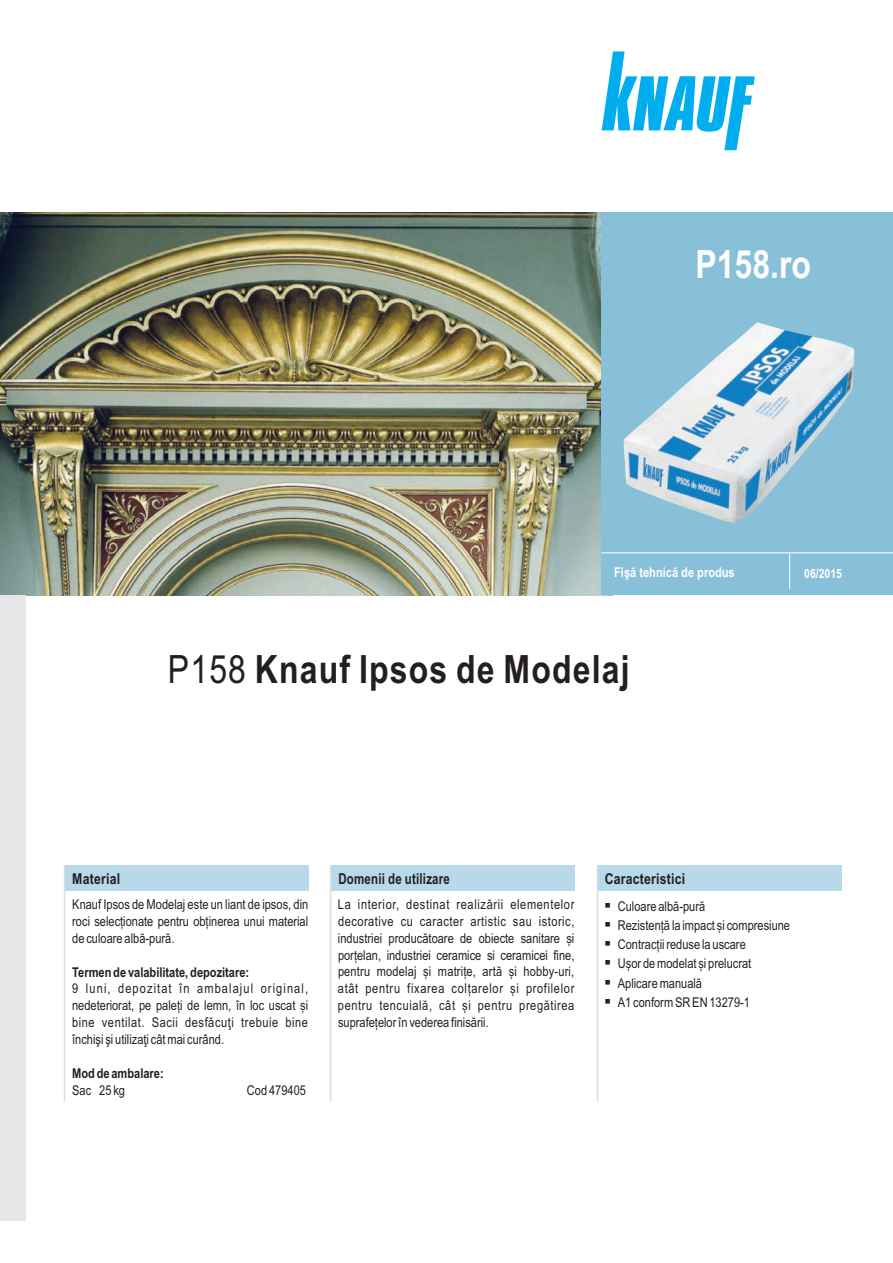
<style>
.page{position:relative;width:893px;height:1263px;background:#fff}
.page>*{position:absolute;margin:0;border:0;box-sizing:border-box;transform-origin:0 0}
.t1{font:700 39px "Arial Narrow";letter-spacing:.03em;color:#231f20}
.t2{font:700 39px "Arial Narrow";color:#fff}
.t3{font:700 15px "Arial Narrow";letter-spacing:.015em;color:#231f20}
.t4{font:700 15px "Arial Narrow";letter-spacing:.015em;color:#231f20;scale:.93 1}
.t5{font:13.5px/16.8px "Arial Narrow";color:#231f20;text-align:justify}
.t6{font:700 13.5px "Arial Narrow";color:#231f20}
.t7{font:700 13.5px "Arial Narrow";color:#fff}
.t8{font:700 12.75px "Arial Narrow";color:#fff}
.s1{font-weight:400}
</style>
<div class="page">
<img style="left:0;top:213px;width:602px;height:382px">
<div style="left:597px;top:865px;width:245px;height:26px;background:#b8d9e9"></div>
<div style="left:331px;top:865px;width:244px;height:26px;background:#b8d9e9"></div>
<div style="left:64px;top:865px;width:244px;height:26px;background:#b8d9e9"></div>
<hr style="left:597px;top:865px;width:1px;height:236px;background:#dcdddf">
<hr style="left:330px;top:865px;width:1px;height:236px;background:#dcdddf">
<hr style="left:64px;top:865px;width:1px;height:236px;background:#dcdddf">
<div style="left:602px;top:213px;width:291px;height:382px;background:#89c0d9"></div>
<div style="left:0;top:595px;width:26px;height:625px;background:#e6e7e9"></div>
<hr style="left:602px;top:552px;width:291px;height:1px;background:#fff">
<hr style="left:789px;top:553px;width:1px;height:36px;background:#fff">
<svg style="left:602px;top:51px;width:153px;height:99px"></svg>
<img style="left:623px;top:322px;width:232px;height:201px">
<h1 class="t2" style="left:695px;top:249px;width:117px">P158.ro</h1>
<p class="t7" style="left:614px;top:567px;width:122px">Fişă tehnică de produs</p>
<p class="t8" style="left:804px;top:569px;width:39px">06/2015</p>
<h1 class="t1" style="left:168px;top:655px;width:463px"><span class="s1">P158</span> Knauf Ipsos de Modelaj</h1>
<p class="t3" style="left:72px;top:873px;width:49px">Material</p>
<p class="t5" style="left:72px;top:897px;width:237px">Knauf Ipsos de Modelaj este un liant de ipsos, din roci selecționate pentru obținerea unui material de culoare albă-pură.</p>
<p class="t6" style="left:72px;top:967px;width:178px">Termen de valabilitate, depozitare:</p>
<p class="t5" style="left:72px;top:981px;width:238px">9 luni, depozitat în ambalajul original, nedeteriorat, pe paleți de lemn, în loc uscat și bine ventilat. Sacii desfăcuţi trebuie bine închişi şi utilizaţi cât mai curând.</p>
<p class="t6" style="left:72px;top:1068px;width:93px">Mod de ambalare:</p>
<p class="t5" style="left:72px;top:1083px;width:54px">Sac 25 kg</p>
<p class="t5" style="left:247px;top:1083px;width:61px">Cod 479405</p>
<p class="t4" style="left:338px;top:873px;width:121px">Domenii de utilizare</p>
<p class="t3" style="left:605px;top:873px;width:82px">Caracteristici</p>
<p class="t5" style="left:338px;top:897px;width:238px">La interior, destinat realizării elementelor decorative cu caracter artistic sau istoric, industriei producătoare de obiecte sanitare și porțelan, industriei ceramice si ceramicei fine, pentru modelaj și matrițe, artă și hobby-uri, atât pentru fixarea colțarelor și profilelor pentru tencuială, cât și pentru pregătirea suprafețelor în vederea finisării.</p>
<p class="t5" style="left:604px;top:899px;width:102px">▪ Culoare albă-pură</p>
<p class="t5" style="left:604px;top:918px;width:187px">▪ Rezistență la impact și compresiune</p>
<p class="t5" style="left:604px;top:937px;width:143px">▪ Contracții reduse la uscare</p>
<p class="t5" style="left:604px;top:956px;width:149px">▪ Ușor de modelat și prelucrat</p>
<p class="t5" style="left:604px;top:976px;width:99px">▪ Aplicare manuală</p>
<p class="t5" style="left:604px;top:995px;width:147px">▪ A1 conform SR EN 13279-1</p>
</div>
